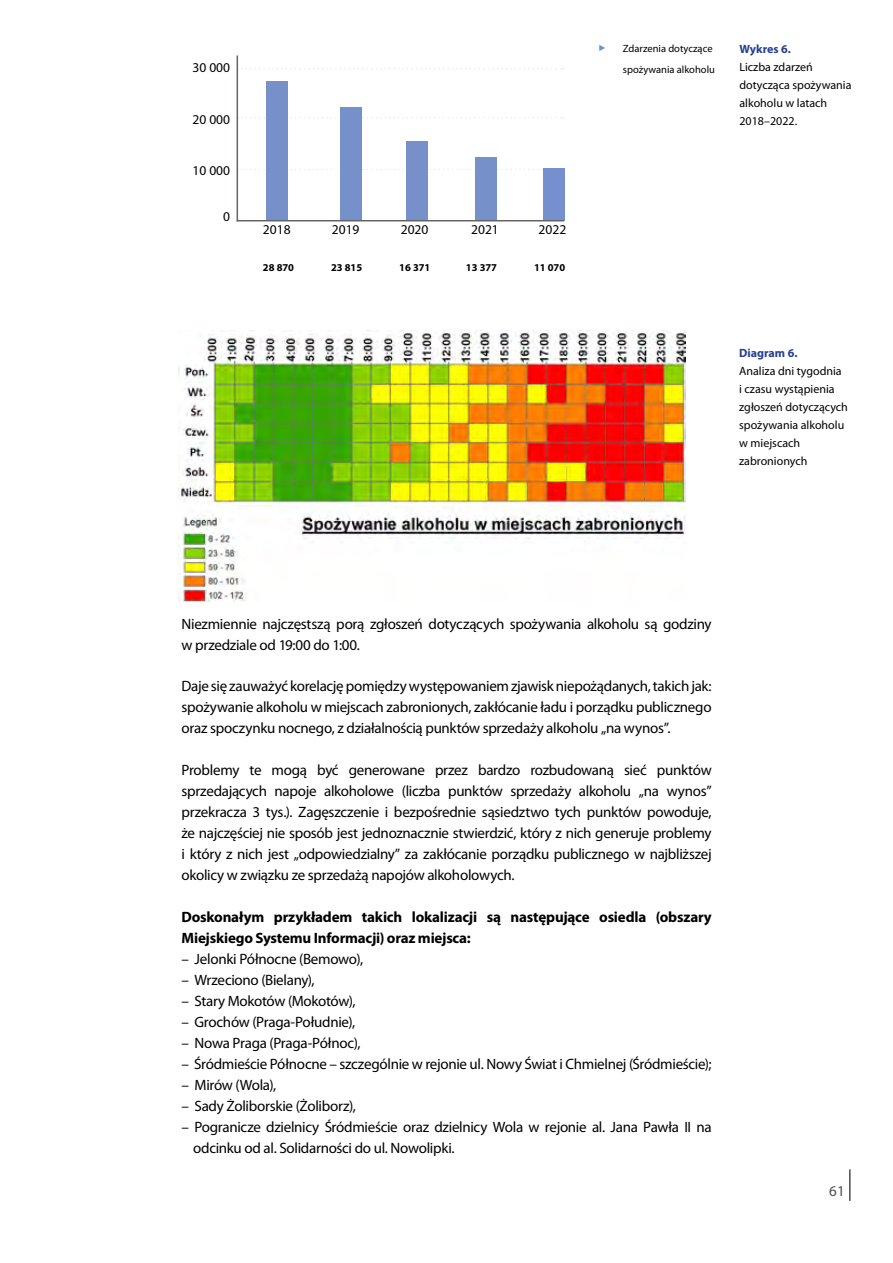
<style>
.page{position:relative;width:893px;height:1263px;background:#fff}
.page>*{position:absolute;margin:0;border:0;box-sizing:border-box;transform-origin:0 0}
.t1{font:15px/21px "Myriad Pro";letter-spacing:-.02em;color:#000}
.t2{font:700 15px/21px "Myriad Pro";letter-spacing:-.015em;color:#000}
.t3{font:15px "Myriad Pro";color:#4d4d4f}
.t4{font:13.5px "Myriad Pro";color:#000}
.t5{font:12px/18px "Myriad Pro";color:#000}
.t6{font:700 12px "Myriad Pro";color:#25408f}
.t7{font:10.5px/21px "Myriad Pro";color:#000}
.t8{font:700 10.5px "Myriad Pro";color:#000}
</style>
<div class="page">
<hr style="left:849px;top:1169px;width:2px;height:32px;background:#4d4d4f">
<img style="left:178px;top:330px;width:507px;height:271px">
<svg style="left:238px;top:169px;width:305px;height:1px"></svg>
<svg style="left:238px;top:117px;width:326px;height:1px"></svg>
<svg style="left:238px;top:68px;width:326px;height:2px"></svg>
<div style="left:406px;top:141px;width:22px;height:79px;background:#7890c9"></div>
<div style="left:475px;top:157px;width:21px;height:63px;background:#7690c9"></div>
<div style="left:543px;top:168px;width:22px;height:52px;background:#7690cf"></div>
<div style="left:340px;top:107px;width:21px;height:113px;background:#7690c9"></div>
<div style="left:266px;top:81px;width:22px;height:139px;background:#7890c9"></div>
<hr style="left:237px;top:56px;width:1px;height:165px;background:#636466">
<hr style="left:237px;top:220px;width:327px;height:1px;background:#636466">
<svg style="left:599px;top:45px;width:6px;height:6px"></svg>
<p class="t4" style="left:193px;top:59px;width:39px">30 000</p>
<p class="t4" style="left:193px;top:111px;width:39px">20 000</p>
<p class="t4" style="left:193px;top:162px;width:39px">10 000</p>
<p class="t4" style="left:223px;top:208px;width:8px">0</p>
<p class="t4" style="left:263px;top:222px;width:29px">2018</p>
<p class="t4" style="left:332px;top:222px;width:29px">2019</p>
<p class="t4" style="left:401px;top:222px;width:29px">2020</p>
<p class="t8" style="left:263px;top:260px;width:33px">28 870</p>
<p class="t8" style="left:331px;top:260px;width:33px">23 815</p>
<p class="t8" style="left:399px;top:260px;width:33px">16 371</p>
<p class="t4" style="left:471px;top:222px;width:29px">2021</p>
<p class="t4" style="left:539px;top:222px;width:29px">2022</p>
<p class="t8" style="left:466px;top:260px;width:33px">13 377</p>
<p class="t8" style="left:534px;top:260px;width:33px">11 070</p>
<p class="t7" style="left:623px;top:38px;width:94px">Zdarzenia dotyczące spożywania alkoholu</p>
<p class="t6" style="left:739px;top:41px;width:53px">Wykres 6.</p>
<p class="t5" style="left:739px;top:57px;width:114px">Liczba zdarzeń dotycząca spożywania alkoholu w latach<br>2018–2022.</p>
<p class="t6" style="left:739px;top:345px;width:60px">Diagram 6.</p>
<p class="t5" style="left:739px;top:362px;width:110px">Analiza dni tygodnia<br>i czasu wystąpienia zgłoszeń dotyczących spożywania alkoholu w miejscach zabronionych</p>
<p class="t1" style="left:182px;top:613px;width:532px">Niezmiennie najczęstszą porą zgłoszeń dotyczących spożywania alkoholu są godziny w przedziale od 19:00 do 1:00.</p>
<p class="t1" style="left:182px;top:675px;width:532px;text-align:justify">Daje się zauważyć korelację pomiędzy występowaniem zjawisk niepożądanych, takich jak: spożywanie alkoholu w miejscach zabronionych, zakłócanie ładu i porządku publicznego oraz spoczynku nocnego, z działalnością punktów sprzedaży alkoholu „na wynos”.</p>
<p class="t1" style="left:182px;top:759px;width:532px;text-align:justify">Problemy te mogą być generowane przez bardzo rozbudowaną sieć punktów sprzedających napoje alkoholowe (liczba punktów sprzedaży alkoholu „na wynos” przekracza 3 tys.). Zagęszczenie i bezpośrednie sąsiedztwo tych punktów powoduje, że najczęściej nie sposób jest jednoznacznie stwierdzić, który z nich generuje problemy i który z nich jest „odpowiedzialny” za zakłócanie porządku publicznego w najbliższej okolicy w związku ze sprzedażą napojów alkoholowych.</p>
<p class="t2" style="left:182px;top:906px;width:532px">Doskonałym przykładem takich lokalizacji są następujące osiedla (obszary<br>Miejskiego Systemu Informacji) oraz miejsca:</p>
<p class="t1" style="left:182px;top:948px;width:183px">– Jelonki Północne (Bemowo),</p>
<p class="t1" style="left:182px;top:969px;width:135px">– Wrzeciono (Bielany),</p>
<p class="t1" style="left:182px;top:990px;width:175px">– Stary Mokotów (Mokotów),</p>
<p class="t1" style="left:182px;top:1011px;width:175px">– Grochów (Praga-Południe),</p>
<p class="t1" style="left:182px;top:1032px;width:180px">– Nowa Praga (Praga-Północ),</p>
<p class="t1" style="left:182px;top:1053px;width:532px">– Śródmieście Północne – szczególnie w rejonie ul. Nowy Świat i Chmielnej (Śródmieście);</p>
<p class="t1" style="left:182px;top:1074px;width:96px">– Mirów (Wola),</p>
<p class="t1" style="left:182px;top:1095px;width:176px">– Sady Żoliborskie (Żoliborz),</p>
<p class="t1" style="left:193px;top:1116px;width:520px;text-indent:-12px">– Pogranicze dzielnicy Śródmieście oraz dzielnicy Wola w rejonie al. Jana Pawła II na odcinku od al. Solidarności do ul. Nowolipki.</p>
<p class="t3" style="left:829px;top:1181px;width:17px">61</p>
</div>
